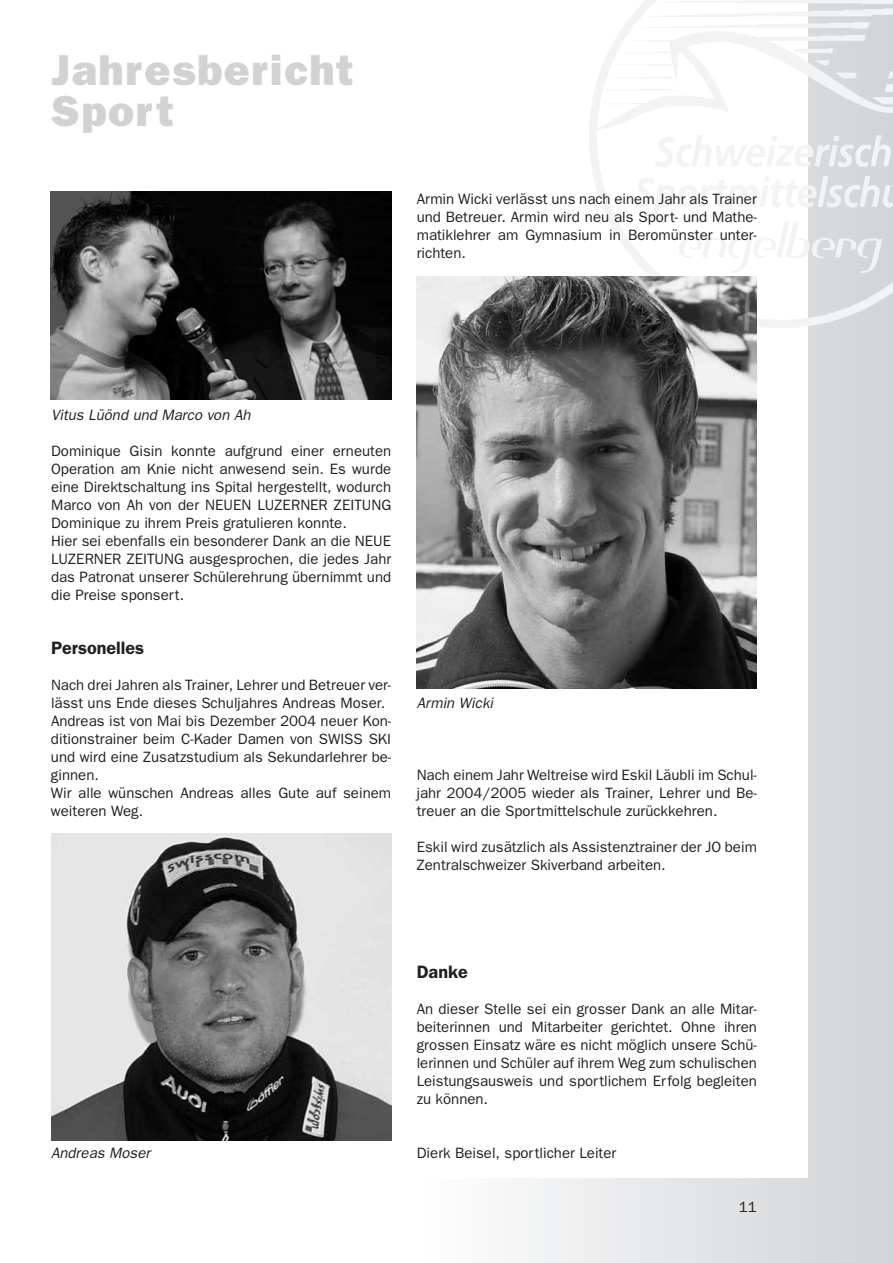
<style>
.page{position:relative;width:893px;height:1263px;background:#fff}
.page>*{position:absolute;margin:0;border:0;box-sizing:border-box;transform-origin:0 0}
.t1{font:800 43.5px/40.5px "Franklin Gothic";letter-spacing:.035em;color:#d1d2d4}
.t2{font:600 18px "Franklin Gothic";color:#231f20}
.t3{font:15px/18px "Franklin Gothic";color:#231f20}
.t4{font:italic 15px "Franklin Gothic";color:#231f20}
</style>
<div class="page">
<svg style="left:518px;top:123px;width:375px;height:1140px"></svg>
<img style="left:590px;top:0;width:303px;height:327px">
<img style="left:51px;top:833px;width:340px;height:307px">
<img style="left:51px;top:191px;width:340px;height:209px">
<img style="left:417px;top:276px;width:340px;height:413px">
<h1 class="t1" style="left:51px;top:50px;width:304px">Jahresbericht<br>Sport</h1>
<p class="t3" style="left:417px;top:190px;width:342px;text-align:justify">Armin Wicki verlässt uns nach einem Jahr als Trainer und Betreuer. Armin wird neu als Sport- und Mathe&shy;matiklehrer am Gymnasium in Beromünster unter&shy;richten.</p>
<p class="t4" style="left:51px;top:406px;width:201px">Vitus Lüönd und Marco von Ah</p>
<p class="t3" style="left:51px;top:442px;width:342px">Dominique Gisin konnte aufgrund einer erneuten Operation am Knie nicht anwesend sein. Es wurde eine Direktschaltung ins Spital hergestellt, wodurch Marco von Ah von der NEUEN LUZERNER ZEITUNG Dominique zu ihrem Preis gratulieren konnte.<br>Hier sei ebenfalls ein besonderer Dank an die NEUE LUZERNER ZEITUNG ausgesprochen, die jedes Jahr das Patronat unserer Schülerehrung übernimmt und die Preise sponsert.</p>
<p class="t2" style="left:51px;top:637px;width:95px">Personelles</p>
<p class="t3" style="left:51px;top:676px;width:342px">Nach drei Jahren als Trainer, Lehrer und Betreuer ver&shy;lässt uns Ende dieses Schuljahres Andreas Moser.<br>Andreas ist von Mai bis Dezember 2004 neuer Kon&shy;ditionstrainer beim C-Kader Damen von SWISS SKI und wird eine Zusatzstudium als Sekundarlehrer be&shy;ginnen.<br>Wir alle wünschen Andreas alles Gute auf seinem weiteren Weg.</p>
<p class="t4" style="left:417px;top:694px;width:78px">Armin Wicki</p>
<p class="t3" style="left:417px;top:766px;width:342px;text-align:justify">Nach einem Jahr Weltreise wird Eskil Läubli im Schul&shy;jahr 2004/2005 wieder als Trainer, Lehrer und Be&shy;treuer an die Sportmittelschule zurückkehren.</p>
<p class="t3" style="left:417px;top:838px;width:342px">Eskil wird zusätzlich als Assistenztrainer der JO beim<br>Zentralschweizer Skiverband arbeiten.</p>
<p class="t4" style="left:51px;top:1144px;width:101px">Andreas Moser</p>
<p class="t2" style="left:417px;top:961px;width:53px">Danke</p>
<p class="t3" style="left:417px;top:1000px;width:342px;text-align:justify">An dieser Stelle sei ein grosser Dank an alle Mitar&shy;beiterinnen und Mitarbeiter gerichtet. Ohne ihren grossen Einsatz wäre es nicht möglich unsere Schü&shy;lerinnen und Schüler auf ihrem Weg zum schulischen Leistungsausweis und sportlichem Erfolg begleiten zu können.</p>
<p class="t3" style="left:417px;top:1144px;width:201px">Dierk Beisel, sportlicher Leiter</p>
<p class="t3" style="left:739px;top:1198px;width:19px">11</p>
</div>
